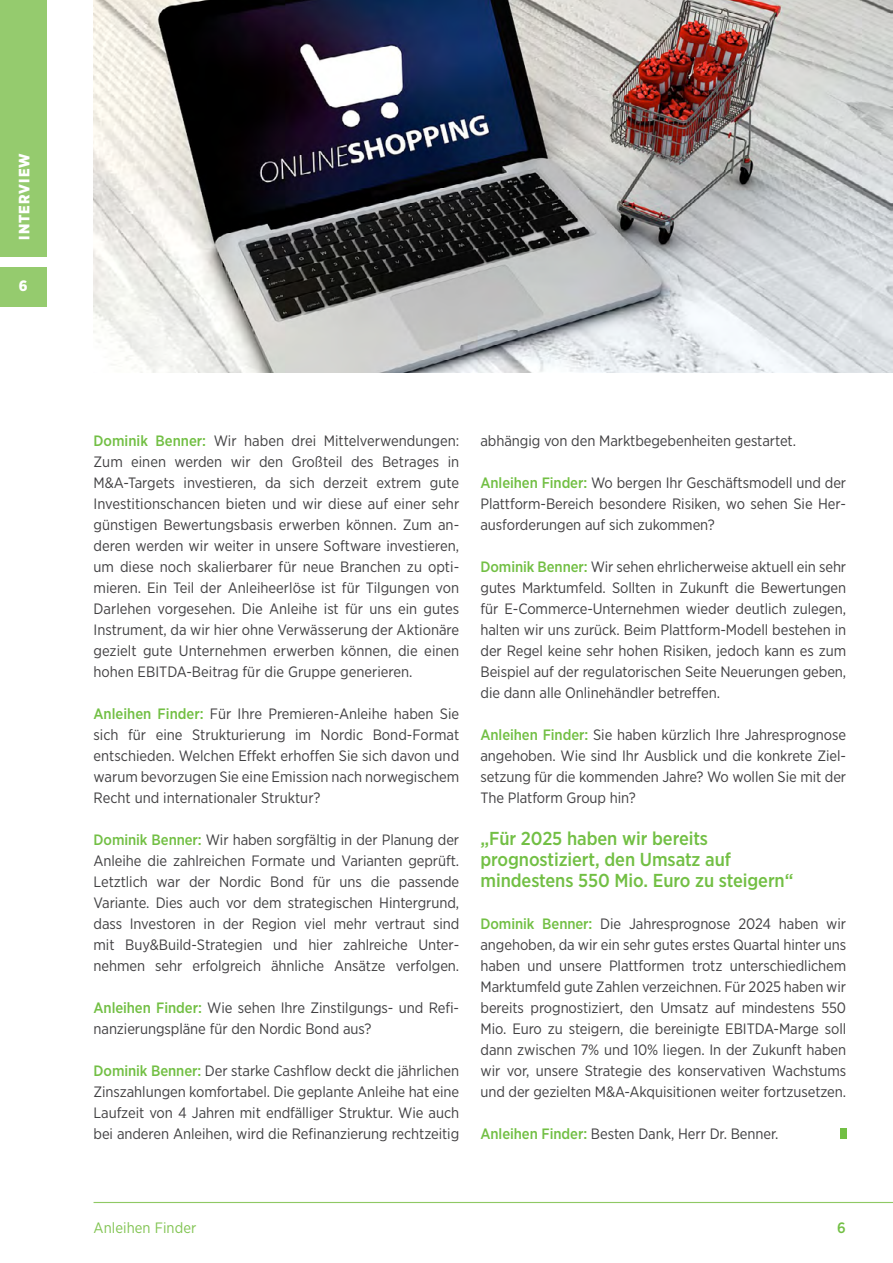
<style>
.page{position:relative;width:893px;height:1263px;background:#fff}
.page>*{position:absolute;margin:0;border:0;box-sizing:border-box;transform-origin:0 0}
.t1{font:500 18.75px/21px "Gotham Narrow";letter-spacing:-.005em;color:#72bf44}
.t2{font:15px/21px "Gotham Narrow";letter-spacing:-.005em;color:#414042;text-align:justify}
.t3{font:15px "Gotham Narrow";letter-spacing:.005em;color:#81c452}
.t4{font:900 15px "Gotham Narrow";letter-spacing:.07em;color:#fff}
.t5{font:500 15px "Gotham Narrow";color:#72bf44}
.s1{font-weight:500;color:#72bf44}
</style>
<div class="page">
<img style="left:94px;top:0;width:799px;height:373px">
<div style="left:840px;top:1128px;width:6px;height:11px;background:#72bf44"></div>
<div style="left:0;top:0;width:47px;height:257px;background:#95cb6e"></div>
<hr style="left:94px;top:1202px;width:799px;height:1px;background:#8fc964">
<div style="left:0;top:267px;width:47px;height:40px;background:#95cb6e"></div>
<p class="t4" style="left:14px;top:240px;width:88px;rotate:-90deg">Interview</p>
<p class="t4" style="left:19px;top:276px;width:10px">6</p>
<p class="t2" style="left:94px;top:430px;width:367px"><span class="s1">Dominik Benner:</span> Wir haben drei Mittelverwendungen:<br>Zum einen werden wir den Großteil des Betrages in M&amp;A-Targets investieren, da sich derzeit extrem gute Investitionschancen bieten und wir diese auf einer sehr günstigen Bewertungsbasis erwerben können. Zum an&shy;deren werden wir weiter in unsere Software investieren, um diese noch skalierbarer für neue Branchen zu opti&shy;mieren. Ein Teil der Anleiheerlöse ist für Tilgungen von Darlehen vorgesehen. Die Anleihe ist für uns ein gutes Instrument, da wir hier ohne Verwässerung der Aktionäre gezielt gute Unternehmen erwerben können, die einen hohen EBITDA-Beitrag für die Gruppe generieren.</p>
<p class="t2" style="left:94px;top:703px;width:367px"><span class="s1">Anleihen Finder:</span> Für Ihre Premieren-Anleihe haben Sie sich für eine Strukturierung im Nordic Bond-Format entschieden. Welchen Effekt erhoffen Sie sich davon und warum bevorzugen Sie eine Emission nach norwegischem Recht und internationaler Struktur?</p>
<p class="t2" style="left:94px;top:829px;width:367px"><span class="s1">Dominik Benner:</span> Wir haben sorgfältig in der Planung der Anleihe die zahlreichen Formate und Varianten geprüft.<br>Letztlich war der Nordic Bond für uns die passende Variante. Dies auch vor dem strategischen Hintergrund, dass Investoren in der Region viel mehr vertraut sind mit Buy&amp;Build-Strategien und hier zahlreiche Unter&shy;nehmen sehr erfolgreich ähnliche Ansätze verfolgen.</p>
<p class="t2" style="left:94px;top:997px;width:367px"><span class="s1">Anleihen Finder:</span> Wie sehen Ihre Zinstilgungs- und Refi&shy;nanzierungspläne für den Nordic Bond aus?</p>
<p class="t2" style="left:94px;top:1060px;width:367px"><span class="s1">Dominik Benner:</span> Der starke Cashflow deckt die jährlichen Zinszahlungen komfortabel. Die geplante Anleihe hat eine Laufzeit von 4 Jahren mit endfälliger Struktur. Wie auch bei anderen Anleihen, wird die Refinanzierung rechtzeitig</p>
<p class="t2" style="left:480px;top:430px;width:317px">abhängig von den Marktbegebenheiten gestartet.</p>
<p class="t2" style="left:480px;top:472px;width:367px"><span class="s1">Anleihen Finder:</span> Wo bergen Ihr Geschäftsmodell und der Plattform-Bereich besondere Risiken, wo sehen Sie Her&shy;ausforderungen auf sich zukommen?</p>
<p class="t2" style="left:480px;top:556px;width:367px"><span class="s1">Dominik Benner:</span> Wir sehen ehrlicherweise aktuell ein sehr gutes Marktumfeld. Sollten in Zukunft die Bewertungen für E-Commerce-Unternehmen wieder deutlich zulegen, halten wir uns zurück. Beim Plattform-Modell bestehen in der Regel keine sehr hohen Risiken, jedoch kann es zum Beispiel auf der regulatorischen Seite Neuerungen geben, die dann alle Onlinehändler betreffen.</p>
<p class="t2" style="left:480px;top:724px;width:367px"><span class="s1">Anleihen Finder:</span> Sie haben kürzlich Ihre Jahresprognose angehoben. Wie sind Ihr Ausblick und die konkrete Ziel&shy;setzung für die kommenden Jahre? Wo wollen Sie mit der The Platform Group hin?</p>
<p class="t1" style="left:480px;top:827px;width:314px">„Für 2025 haben wir bereits prognostiziert, den Umsatz auf mindestens 550 Mio. Euro zu steigern“</p>
<p class="t2" style="left:480px;top:913px;width:367px"><span class="s1">Dominik Benner:</span> Die Jahresprognose 2024 haben wir angehoben, da wir ein sehr gutes erstes Quartal hinter uns haben und unsere Plattformen trotz unterschiedlichem Marktumfeld gute Zahlen verzeichnen. Für 2025 haben wir bereits prognostiziert, den Umsatz auf mindestens 550<br>Mio. Euro zu steigern, die bereinigte EBITDA-Marge soll dann zwischen 7% und 10% liegen. In der Zukunft haben wir vor, unsere Strategie des konservativen Wachstums und der gezielten M&amp;A-Akquisitionen weiter fortzusetzen.</p>
<p class="t2" style="left:480px;top:1123px;width:300px"><span class="s1">Anleihen Finder:</span> Besten Dank, Herr Dr. Benner.</p>
<p class="t3" style="left:94px;top:1219px;width:104px">Anleihen Finder</p>
<p class="t5" style="left:837px;top:1218px;width:10px">6</p>
</div>
